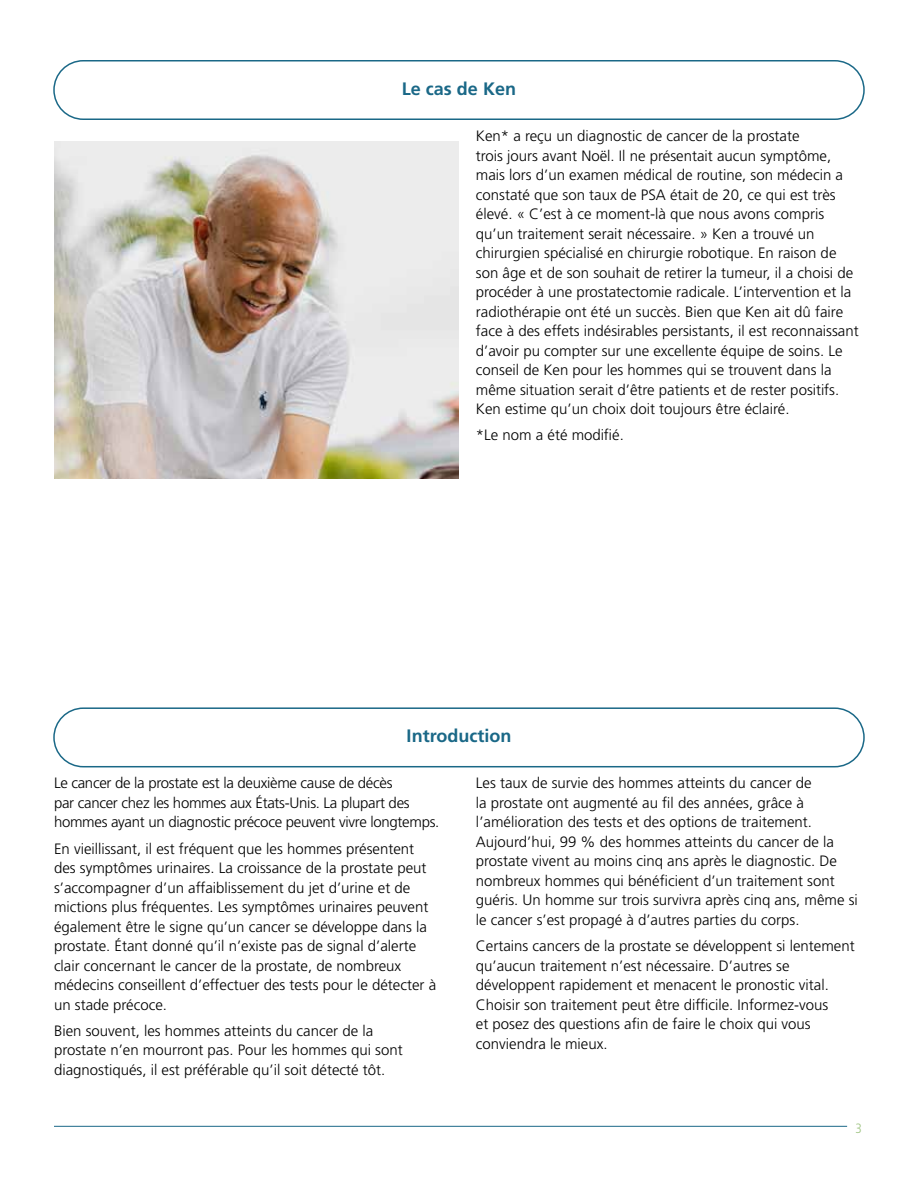
<style>
.page{position:relative;width:918px;height:1188px;background:#fff}
.page>*{position:absolute;margin:0;border:0;box-sizing:border-box;transform-origin:0 0}
.t1{font:700 18px "Frutiger LT Pro";color:#1a6887}
.t2{font:300 15px/19.5px "Frutiger LT Pro";color:#000}
.t3{font:300 15px/19.5px "Frutiger LT Pro";letter-spacing:-.02em;color:#000}
.t4{font:300 condensed 13.5px "Frutiger LT Pro";color:#9fc483}
</style>
<div class="page">
<hr style="left:54px;top:1126px;width:793px;height:1px;background:#1a6887">
<div style="left:53px;top:60px;width:812px;height:60px;border:2px solid #1a6887;border-radius:29px"></div>
<img style="left:54px;top:141px;width:405px;height:337px">
<div style="left:53px;top:707px;width:812px;height:60px;border:2px solid #1a6887;border-radius:29px"></div>
<p class="t1" style="left:402px;top:78px;width:116px">Le cas de Ken</p>
<p class="t2" style="left:476px;top:126px;width:384px">Ken* a reçu un diagnostic de cancer de la prostate<br>trois jours avant Noël. Il ne présentait aucun symptôme, mais lors d’un examen médical de routine, son médecin a constaté que son taux de PSA était de 20, ce qui est très élevé. « C’est à ce moment-là que nous avons compris qu’un traitement serait nécessaire. » Ken a trouvé un chirurgien spécialisé en chirurgie robotique. En raison de son âge et de son souhait de retirer la tumeur, il a choisi de procéder à une prostatectomie radicale. L’intervention et la radiothérapie ont été un succès. Bien que Ken ait dû faire face à des effets indésirables persistants, il est reconnaissant d’avoir pu compter sur une excellente équipe de soins. Le conseil de Ken pour les hommes qui se trouvent dans la même situation serait d’être patients et de rester positifs.<br>Ken estime qu’un choix doit toujours être éclairé.</p>
<p class="t2" style="left:476px;top:425px;width:147px">*Le nom a été modifié.</p>
<p class="t1" style="left:407px;top:725px;width:106px">Introduction</p>
<p class="t3" style="left:54px;top:774px;width:384px">Le cancer de la prostate est la deuxième cause de décès<br>par cancer chez les hommes aux États-Unis. La plupart des hommes ayant un diagnostic précoce peuvent vivre longtemps.</p>
<p class="t2" style="left:54px;top:839px;width:384px">En vieillissant, il est fréquent que les hommes présentent des symptômes urinaires. La croissance de la prostate peut s’accompagner d’un affaiblissement du jet d’urine et de mictions plus fréquentes. Les symptômes urinaires peuvent également être le signe qu’un cancer se développe dans la prostate. Étant donné qu’il n’existe pas de signal d’alerte clair concernant le cancer de la prostate, de nombreux médecins conseillent d’effectuer des tests pour le détecter à un stade précoce.</p>
<p class="t2" style="left:54px;top:1021px;width:350px">Bien souvent, les hommes atteints du cancer de la prostate n’en mourront pas. Pour les hommes qui sont diagnostiqués, il est préférable qu’il soit détecté tôt.</p>
<p class="t2" style="left:476px;top:774px;width:384px">Les taux de survie des hommes atteints du cancer de<br>la prostate ont augmenté au fil des années, grâce à l’amélioration des tests et des options de traitement.<br>Aujourd’hui, 99 % des hommes atteints du cancer de la prostate vivent au moins cinq ans après le diagnostic. De nombreux hommes qui bénéficient d’un traitement sont guéris. Un homme sur trois survivra après cinq ans, même si le cancer s’est propagé à d’autres parties du corps.</p>
<p class="t2" style="left:476px;top:936px;width:380px">Certains cancers de la prostate se développent si lentement qu’aucun traitement n’est nécessaire. D’autres se développent rapidement et menacent le pronostic vital.<br>Choisir son traitement peut être difficile. Informez-vous<br>et posez des questions afin de faire le choix qui vous conviendra le mieux.</p>
<p class="t4" style="left:856px;top:1120px;width:8px">3</p>
</div>
